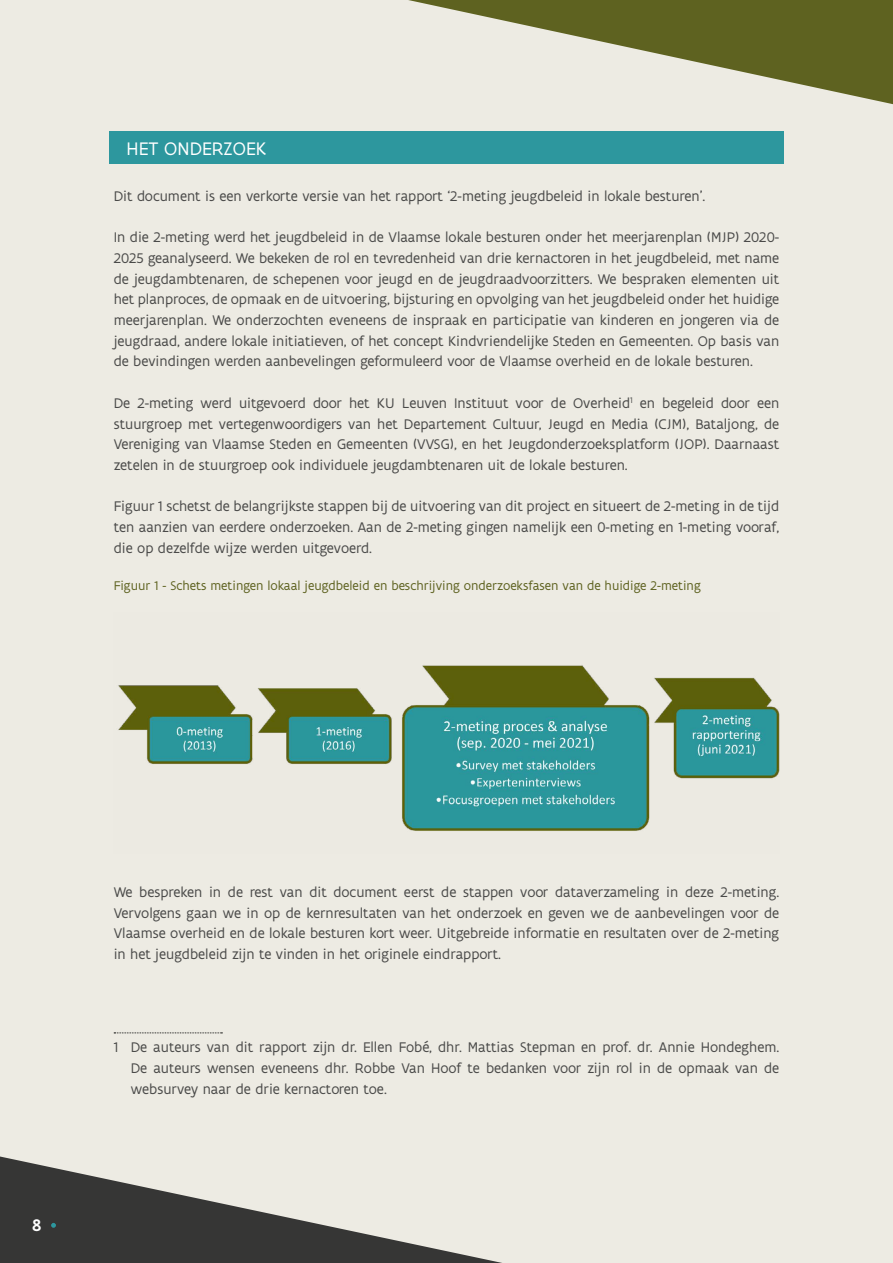
<style>
.page{position:relative;width:893px;height:1263px;background:#edebe3}
.page>*{position:absolute;margin:0;border:0;box-sizing:border-box;transform-origin:0 0}
.t1{font:19.5px "Flanders Art Sans";letter-spacing:.005em;color:#fff}
.t2{font:500 18px "Flanders Art Sans";color:#fff}
.Tekst{font:15px/20.7px "Flanders Art Sans";color:#4a4a49;text-align:justify}
.voetnoot{font:15px/20.7px "Flanders Art Sans";color:#4a4a49;text-align:justify}
.Benoemen_tabel___afb{font:13.5px "Flanders Art Sans";color:#5e6220}
</style>
<div class="page">
<svg style="left:0;top:1156px;width:502px;height:107px"></svg>
<svg style="left:51px;top:1223px;width:5px;height:5px"></svg>
<svg style="left:408px;top:0;width:485px;height:104px"></svg>
<div style="left:109px;top:131px;width:674px;height:33px;background:#2d979e"></div>
<svg style="left:114px;top:1032px;width:108px;height:1px"></svg>
<img style="left:118px;top:665px;width:661px;height:166px">
<h1 class="t1" style="left:127px;top:136px;width:141px">HET ONDERZOEK</h1>
<p class="Tekst" style="left:114px;top:186px;width:593px">Dit document is een verkorte versie van het rapport ‘2-meting jeugdbeleid in lokale besturen’.</p>
<p class="Tekst" style="left:114px;top:227px;width:667px">In die 2-meting werd het jeugdbeleid in de Vlaamse lokale besturen onder het meerjarenplan (MJP) 2020- 2025 geanalyseerd. We bekeken de rol en tevredenheid van drie kernactoren in het jeugdbeleid, met name de jeugdambtenaren, de schepenen voor jeugd en de jeugdraadvoorzitters. We bespraken elementen uit het planproces, de opmaak en de uitvoering, bijsturing en opvolging van het jeugdbeleid onder het huidige meerjarenplan. We onderzochten eveneens de inspraak en participatie van kinderen en jongeren via de jeugdraad, andere lokale initiatieven, of het concept Kindvriendelijke Steden en Gemeenten. Op basis van de bevindingen werden aanbevelingen geformuleerd voor de Vlaamse overheid en de lokale besturen.</p>
<p class="Tekst" style="left:114px;top:393px;width:667px">De 2-meting werd uitgevoerd door het KU Leuven Instituut voor de Overheid<sup>1</sup> en begeleid door een stuurgroep met vertegenwoordigers van het Departement Cultuur, Jeugd en Media (CJM), Bataljong, de Vereniging van Vlaamse Steden en Gemeenten (VVSG), en het Jeugdonderzoeksplatform (JOP). Daarnaast zetelen in de stuurgroep ook individuele jeugdambtenaren uit de lokale besturen.</p>
<p class="Tekst" style="left:114px;top:496px;width:667px">Figuur 1 schetst de belangrijkste stappen bij de uitvoering van dit project en situeert de 2-meting in de tijd ten aanzien van eerdere onderzoeken. Aan de 2-meting gingen namelijk een 0-meting en 1-meting vooraf, die op dezelfde wijze werden uitgevoerd.</p>
<p class="Benoemen_tabel___afb" style="left:114px;top:577px;width:589px">Figuur 1 - Schets metingen lokaal jeugdbeleid en beschrijving onderzoeksfasen van de huidige 2-meting</p>
<p class="t2" style="left:32px;top:1213px;width:11px">8</p>
<p class="Tekst" style="left:114px;top:882px;width:667px">We bespreken in de rest van dit document eerst de stappen voor dataverzameling in deze 2-meting.<br>Vervolgens gaan we in op de kernresultaten van het onderzoek en geven we de aanbevelingen voor de Vlaamse overheid en de lokale besturen kort weer. Uitgebreide informatie en resultaten over de 2-meting in het jeugdbeleid zijn te vinden in het originele eindrapport.</p>
<p class="voetnoot" style="left:131px;top:1037px;width:650px;text-indent:-17px">1 De auteurs van dit rapport zijn dr. Ellen Fobé, dhr. Mattias Stepman en prof. dr. Annie Hondeghem.<br>De auteurs wensen eveneens dhr. Robbe Van Hoof te bedanken voor zijn rol in de opmaak van de websurvey naar de drie kernactoren toe.</p>
</div>
